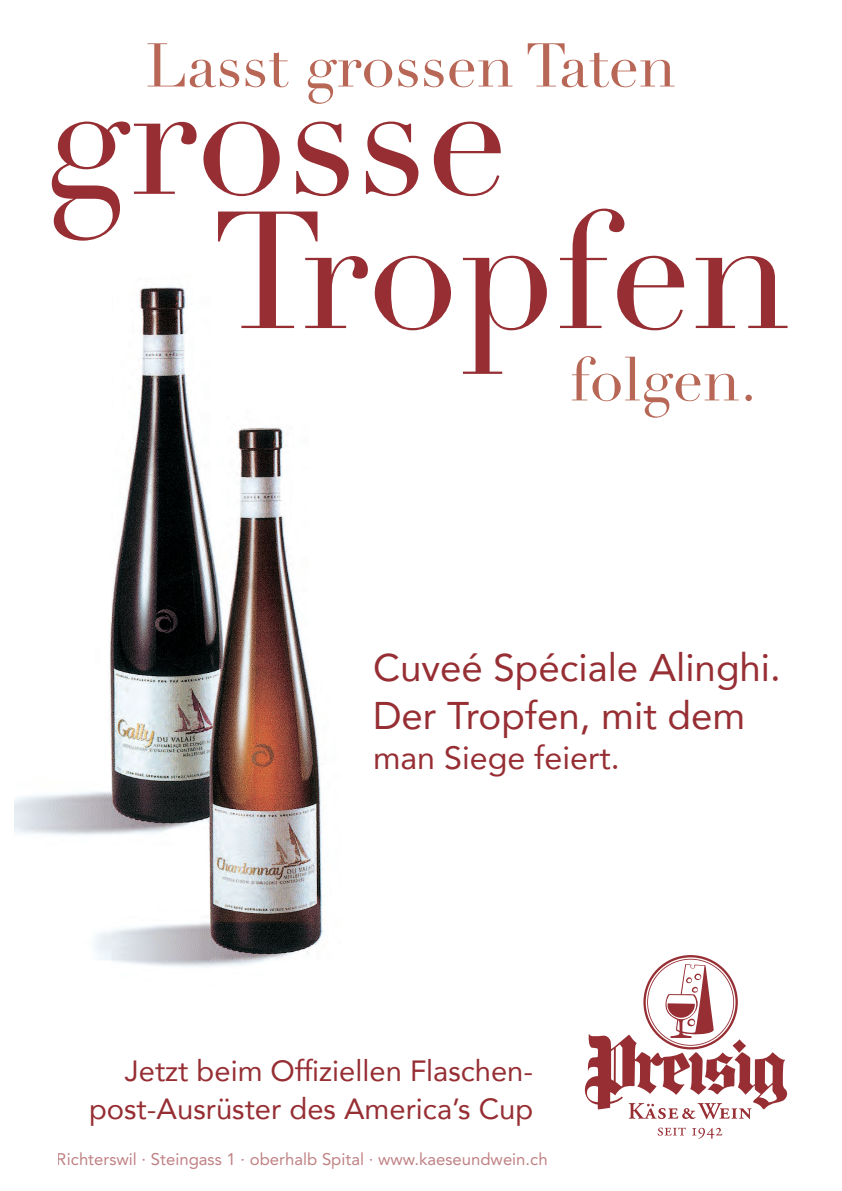
<style>
.page{position:relative;width:842px;height:1191px;background:#fff}
.page>*{position:absolute;margin:0;border:0;box-sizing:border-box;transform-origin:0 0}
.t1{font:163.6px "Didot LT Std";color:#962e33}
.t2{font:60.6px "Didot LT Std";color:#b86756}
.t3{font:38.5px "Avenir";color:#962e33}
.t4{font:32.2px "Avenir";color:#962e33}
.t5{font:29.2px/37.3px "Avenir";color:#962e33;text-align:right}
.t6{font:16.7px "Avenir LT Std";color:#962e33}
</style>
<div class="page">
<img style="left:14px;top:285px;width:309px;height:682px">
<svg style="left:585px;top:955px;width:202px;height:164px"></svg>
<svg style="left:658px;top:1127px;width:28px;height:8px"></svg>
<svg style="left:692px;top:1127px;width:30px;height:11px"></svg>
<p class="t2" style="left:146px;top:29px;width:532px">Lasst grossen Taten</p>
<p class="t1" style="left:45px;top:40px;width:465px">grosse</p>
<p class="t1" style="left:212px;top:174px;width:581px">Tropfen</p>
<p class="t2" style="left:570px;top:343px;width:188px">folgen.</p>
<p class="t3" style="left:373px;top:636px;width:409px">Cuveé Spéciale Alinghi.</p>
<p class="t3" style="left:373px;top:684px;width:374px">Der Tropfen, mit dem</p>
<p class="t4" style="left:373px;top:731px;width:248px">man Siege feiert.</p>
<p class="t5" style="left:89px;top:1051px;width:446px">Jetzt beim Offiziellen Flaschen&shy;post-Ausrüster des America’s Cup</p>
<p class="t6" style="left:57px;top:1149px;width:492px">Richterswil · Steingass 1 · oberhalb Spital · www.kaeseundwein.ch</p>
</div>
